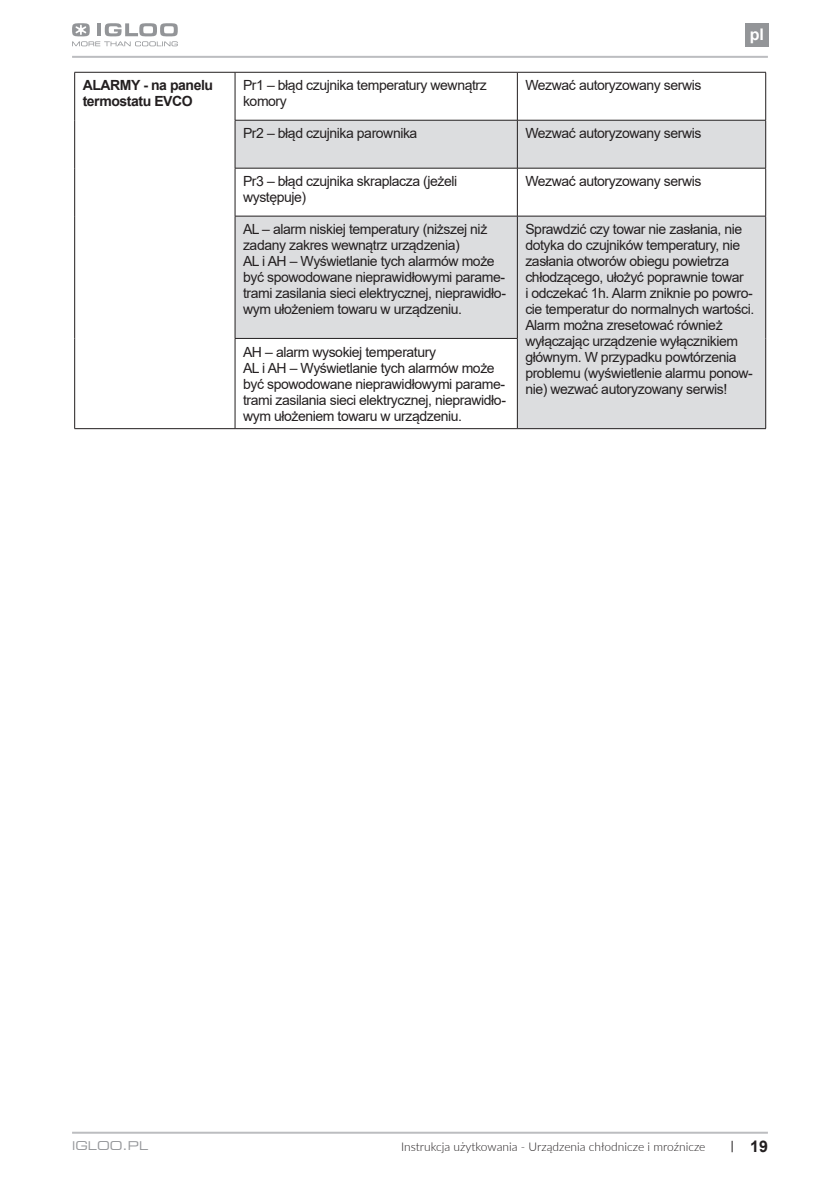
<style>
.page{position:relative;width:840px;height:1191px;background:#fff}
.page>*{position:absolute;margin:0;border:0;box-sizing:border-box;transform-origin:0 0}
.t1{font:700 16px "Arial";color:#231f20}
.t2{font:700 16px "Arial";color:#fff}
.siodemka{font:14px/16px "Arial";letter-spacing:-.03em;color:#231f20}
.siodemka-2{font:700 14px/16px "Arial";letter-spacing:-.03em;color:#231f20}
.t3{font:300 12px "Lato";color:#231f20}
.t4{font:expanded 12px "Square 721 BT";color:#939598}
</style>
<div class="page">
<hr style="left:72px;top:56px;width:695px;height:2px;background:#bcbdc0">
<hr style="left:72px;top:1131px;width:695px;height:2px;background:#bcbdc0">
<div style="left:744px;top:23px;width:23px;height:23px;background:#939598"></div>
<svg style="left:731px;top:1140px;width:1px;height:12px"></svg>
<svg style="left:72px;top:23px;width:106px;height:23px"></svg>
<svg style="left:235px;top:121px;width:530px;height:307px;fill:#dcdddf"></svg>
<hr style="left:74px;top:72px;width:161px;height:1px;background:#231f20">
<hr style="left:74px;top:73px;width:1px;height:47px;background:#231f20">
<hr style="left:235px;top:72px;width:282px;height:1px;background:#231f20">
<hr style="left:234px;top:73px;width:1px;height:47px;background:#231f20">
<hr style="left:517px;top:72px;width:248px;height:1px;background:#231f20">
<hr style="left:516px;top:73px;width:1px;height:47px;background:#231f20">
<hr style="left:765px;top:73px;width:1px;height:47px;background:#231f20">
<hr style="left:74px;top:120px;width:1px;height:48px;background:#231f20">
<hr style="left:235px;top:120px;width:282px;height:1px;background:#231f20">
<hr style="left:234px;top:120px;width:1px;height:48px;background:#231f20">
<hr style="left:517px;top:120px;width:248px;height:1px;background:#231f20">
<hr style="left:516px;top:120px;width:1px;height:48px;background:#231f20">
<hr style="left:765px;top:120px;width:1px;height:48px;background:#231f20">
<hr style="left:74px;top:168px;width:1px;height:48px;background:#231f20">
<hr style="left:235px;top:168px;width:282px;height:1px;background:#231f20">
<hr style="left:234px;top:168px;width:1px;height:48px;background:#231f20">
<hr style="left:517px;top:168px;width:248px;height:1px;background:#231f20">
<hr style="left:516px;top:168px;width:1px;height:48px;background:#231f20">
<hr style="left:765px;top:168px;width:1px;height:48px;background:#231f20">
<hr style="left:74px;top:216px;width:1px;height:122px;background:#231f20">
<hr style="left:235px;top:216px;width:282px;height:1px;background:#231f20">
<hr style="left:234px;top:216px;width:1px;height:122px;background:#231f20">
<hr style="left:517px;top:216px;width:248px;height:1px;background:#231f20">
<hr style="left:516px;top:216px;width:1px;height:122px;background:#231f20">
<hr style="left:765px;top:216px;width:1px;height:122px;background:#231f20">
<hr style="left:74px;top:338px;width:1px;height:90px;background:#231f20">
<hr style="left:235px;top:338px;width:282px;height:1px;background:#231f20">
<hr style="left:234px;top:339px;width:1px;height:89px;background:#231f20">
<hr style="left:516px;top:339px;width:1px;height:89px;background:#231f20">
<hr style="left:765px;top:338px;width:1px;height:90px;background:#231f20">
<hr style="left:74px;top:428px;width:161px;height:1px;background:#231f20">
<hr style="left:235px;top:428px;width:282px;height:1px;background:#231f20">
<hr style="left:517px;top:428px;width:248px;height:1px;background:#231f20">
<p class="t2" style="left:749px;top:23px;width:16px">pl</p>
<p class="siodemka-2" style="left:83px;top:78px;width:132px">ALARMY - na panelu termostatu EVCO</p>
<p class="siodemka" style="left:243px;top:77px;width:245px">Pr1 – błąd czujnika temperatury wewnątrz komory</p>
<p class="siodemka" style="left:525px;top:77px;width:177px">Wezwać autoryzowany serwis</p>
<p class="siodemka" style="left:243px;top:125px;width:176px">Pr2 – błąd czujnika parownika</p>
<p class="siodemka" style="left:525px;top:125px;width:177px">Wezwać autoryzowany serwis</p>
<p class="siodemka" style="left:243px;top:173px;width:215px">Pr3 – błąd czujnika skraplacza (jeżeli występuje)</p>
<p class="siodemka" style="left:525px;top:173px;width:177px">Wezwać autoryzowany serwis</p>
<p class="siodemka" style="left:243px;top:221px;width:246px">AL – alarm niskiej temperatury (niższej niż zadany zakres wewnątrz urządzenia)</p>
<p class="siodemka" style="left:243px;top:253px;width:264px">AL i AH – Wyświetlanie tych alarmów może być spowodowane nieprawidłowymi parame&shy;trami zasilania sieci elektrycznej, nieprawidło&shy;wym ułożeniem towaru w urządzeniu.</p>
<p class="siodemka" style="left:525px;top:221px;width:230px">Sprawdzić czy towar nie zasłania, nie dotyka do czujników temperatury, nie zasłania otworów obiegu powietrza chłodzącego, ułożyć poprawnie towar<br>i odczekać 1h. Alarm zniknie po powro&shy;cie temperatur do normalnych wartości.<br>Alarm można zresetować również wyłączając urządzenie wyłącznikiem głównym. W przypadku powtórzenia problemu (wyświetlenie alarmu ponow&shy;nie) wezwać autoryzowany serwis!</p>
<p class="siodemka" style="left:243px;top:343px;width:194px">AH – alarm wysokiej temperatury</p>
<p class="siodemka" style="left:243px;top:359px;width:264px">AL i AH – Wyświetlanie tych alarmów może być spowodowane nieprawidłowymi parame&shy;trami zasilania sieci elektrycznej, nieprawidło&shy;wym ułożeniem towaru w urządzeniu.</p>
<p class="t4" style="left:72px;top:1139px;width:78px">IGLOO.PL</p>
<p class="t3" style="left:401px;top:1138px;width:306px">Instrukcja użytkowania - Urządzenia chłodnicze i mroźnicze</p>
<p class="t1" style="left:749px;top:1135px;width:19px">19</p>
</div>
